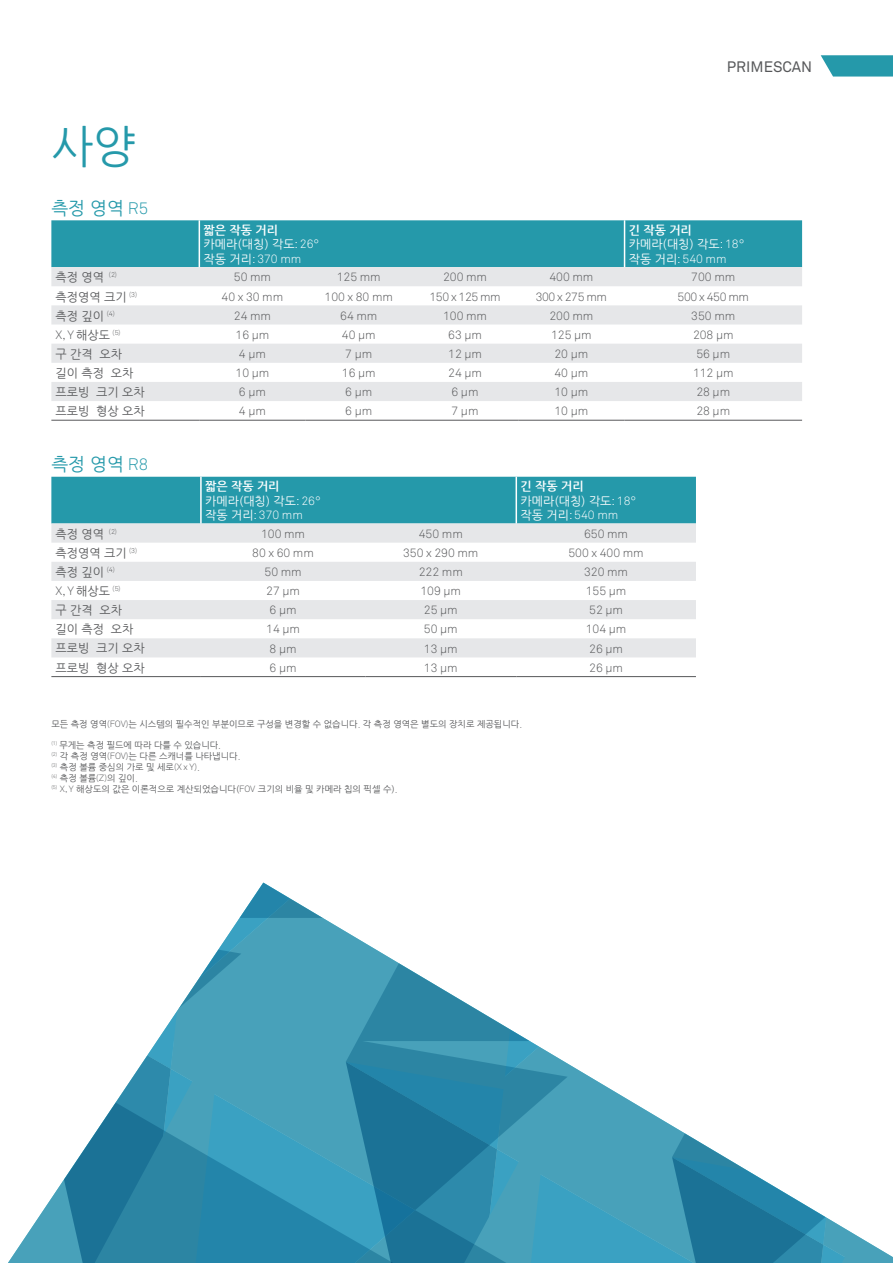
<style>
.page{position:relative;width:893px;height:1263px;background:#fff}
.page>*{position:absolute;margin:0;border:0;box-sizing:border-box;transform-origin:0 0}
.t1{font:45px "Nanum Gothic";color:#2599aa}
.Table_Title{font:18px "Nanum Gothic";color:#2599aa}
.Page_Title{font:15px "Akkurat Pro";color:#57585a}
.Table_Body{font:12px "Akkurat Light Pro";color:#57585a}
.Table_Body-2{font:12px "Nanum Gothic";color:#57585a}
.Table_Header{font:12px "Nanum Gothic";color:#fff}
.Table_Header-2{font:12px "Akkurat Light Pro";color:#fff}
.Table_Header-3{font:700 12px "Nanum Gothic";color:#fff}
.Caption___Explanatio{font:9px "Nanum Gothic";color:#57585a}
.s1{font-family:"Akkurat Light Pro";font-size:16.5px}
.s2{font-family:"Akkurat Light Pro"}
.s3{font-family:"Nanum Gothic"}
</style>
<div class="page">
<svg style="left:821px;top:55px;width:72px;height:22px;background:#3da4b3"></svg>
<svg style="left:8px;top:882px;width:885px;height:381px"></svg>
<svg style="left:8px;top:886px;width:233px;height:201px"></svg>
<div style="left:51px;top:220px;width:751px;height:47px;background:#2599aa"></div>
<svg style="left:51px;top:267px;width:751px;height:134px;fill:#e6e7e9"></svg>
<hr style="left:199px;top:220px;width:1px;height:47px;background:#fff">
<hr style="left:624px;top:220px;width:1px;height:47px;background:#fff">
<hr style="left:199px;top:420px;width:107px;height:1px;background:#57585a">
<hr style="left:306px;top:420px;width:106px;height:1px;background:#57585a">
<hr style="left:412px;top:420px;width:106px;height:1px;background:#57585a">
<hr style="left:518px;top:420px;width:107px;height:1px;background:#57585a">
<hr style="left:625px;top:420px;width:177px;height:1px;background:#57585a">
<hr style="left:51px;top:420px;width:148px;height:1px;background:#57585a">
<div style="left:51px;top:477px;width:645px;height:46px;background:#2599aa"></div>
<svg style="left:51px;top:523px;width:645px;height:134px;fill:#e6e7e9"></svg>
<hr style="left:200px;top:477px;width:2px;height:46px;background:#fff">
<hr style="left:516px;top:477px;width:1px;height:46px;background:#fff">
<hr style="left:51px;top:676px;width:150px;height:1px;background:#57585a">
<hr style="left:201px;top:676px;width:164px;height:1px;background:#57585a">
<hr style="left:365px;top:676px;width:151px;height:1px;background:#57585a">
<hr style="left:516px;top:676px;width:180px;height:1px;background:#57585a">
<p class="t1" style="left:51px;top:125px;width:86px">사양</p>
<p class="Table_Title" style="left:51px;top:200px;width:98px">측정 영역 <span class="s1">R5</span></p>
<p class="Table_Header-3" style="left:204px;top:224px;width:76px">짧은 작동 거리</p>
<p class="Table_Header" style="left:204px;top:239px;width:117px">카메라(대칭) 각도<span class="s2">: 26°</span></p>
<p class="Table_Header-2" style="left:204px;top:251px;width:99px"><span class="s3">작동 거리</span>: 370 mm</p>
<p class="Page_Title" style="left:727px;top:58px;width:87px">PRIMESCAN</p>
<p class="Table_Header-3" style="left:629px;top:224px;width:65px">긴 작동 거리</p>
<p class="Table_Header" style="left:629px;top:239px;width:117px">카메라(대칭) 각도<span class="s2">: 18°</span></p>
<p class="Table_Header-2" style="left:629px;top:251px;width:99px"><span class="s3">작동 거리</span>: 540 mm</p>
<p class="Table_Body-2" style="left:56px;top:272px;width:63px">측정 영역 <sup>(2)</sup></p>
<p class="Table_Body" style="left:234px;top:270px;width:39px">50 mm</p>
<p class="Table_Body" style="left:337px;top:270px;width:46px">125 mm</p>
<p class="Table_Body" style="left:443px;top:270px;width:46px">200 mm</p>
<p class="Table_Body" style="left:549px;top:270px;width:46px">400 mm</p>
<p class="Table_Body" style="left:691px;top:270px;width:46px">700 mm</p>
<p class="Table_Body-2" style="left:56px;top:291px;width:83px">측정영역 크기 <sup>(3)</sup></p>
<p class="Table_Body" style="left:222px;top:289px;width:63px">40 x 30 mm</p>
<p class="Table_Body" style="left:325px;top:289px;width:70px">100 x 80 mm</p>
<p class="Table_Body" style="left:429px;top:289px;width:73px">150 x 125 mm</p>
<p class="Table_Body" style="left:536px;top:289px;width:73px">300 x 275 mm</p>
<p class="Table_Body" style="left:678px;top:289px;width:73px">500 x 450 mm</p>
<p class="Table_Body-2" style="left:56px;top:310px;width:61px">측정 깊이 <sup>(4)</sup></p>
<p class="Table_Body" style="left:234px;top:308px;width:39px">24 mm</p>
<p class="Table_Body" style="left:340px;top:308px;width:39px">64 mm</p>
<p class="Table_Body" style="left:443px;top:308px;width:46px">100 mm</p>
<p class="Table_Body" style="left:549px;top:308px;width:46px">200 mm</p>
<p class="Table_Body" style="left:691px;top:308px;width:46px">350 mm</p>
<p class="Table_Body" style="left:56px;top:327px;width:67px">X, Y <span class="s3">해상도</span> <sup>(5)</sup></p>
<p class="Table_Body" style="left:236px;top:327px;width:35px">16 μm</p>
<p class="Table_Body" style="left:342px;top:327px;width:35px">40 μm</p>
<p class="Table_Body" style="left:448px;top:327px;width:35px">63 μm</p>
<p class="Table_Body" style="left:551px;top:327px;width:42px">125 μm</p>
<p class="Table_Body" style="left:693px;top:327px;width:42px">208 μm</p>
<p class="Table_Body-2" style="left:56px;top:348px;width:68px">구 간격 오차</p>
<p class="Table_Body" style="left:239px;top:347px;width:29px">4 μm</p>
<p class="Table_Body" style="left:345px;top:347px;width:29px">7 μm</p>
<p class="Table_Body" style="left:448px;top:347px;width:35px">12 μm</p>
<p class="Table_Body" style="left:554px;top:347px;width:35px">20 μm</p>
<p class="Table_Body" style="left:696px;top:347px;width:35px">56 μm</p>
<p class="Table_Body-2" style="left:56px;top:367px;width:79px">길이 측정 오차</p>
<p class="Table_Body" style="left:236px;top:366px;width:35px">10 μm</p>
<p class="Table_Body" style="left:342px;top:366px;width:35px">16 μm</p>
<p class="Table_Body" style="left:448px;top:366px;width:35px">24 μm</p>
<p class="Table_Body" style="left:554px;top:366px;width:35px">40 μm</p>
<p class="Table_Body" style="left:693px;top:366px;width:42px">112 μm</p>
<p class="Table_Body-2" style="left:56px;top:386px;width:91px">프로빙 크기 오차</p>
<p class="Table_Body" style="left:239px;top:385px;width:29px">6 μm</p>
<p class="Table_Body" style="left:345px;top:385px;width:29px">6 μm</p>
<p class="Table_Body" style="left:452px;top:385px;width:29px">6 μm</p>
<p class="Table_Body" style="left:554px;top:385px;width:35px">10 μm</p>
<p class="Table_Body" style="left:696px;top:385px;width:35px">28 μm</p>
<p class="Table_Body-2" style="left:56px;top:405px;width:91px">프로빙 형상 오차</p>
<p class="Table_Body" style="left:239px;top:404px;width:29px">4 μm</p>
<p class="Table_Body" style="left:345px;top:404px;width:29px">6 μm</p>
<p class="Table_Body" style="left:452px;top:404px;width:29px">7 μm</p>
<p class="Table_Body" style="left:554px;top:404px;width:35px">10 μm</p>
<p class="Table_Body" style="left:696px;top:404px;width:35px">28 μm</p>
<p class="Table_Title" style="left:51px;top:456px;width:98px">측정 영역 <span class="s1">R8</span></p>
<p class="Table_Header-3" style="left:205px;top:481px;width:76px">짧은 작동 거리</p>
<p class="Table_Header" style="left:205px;top:495px;width:117px">카메라(대칭) 각도<span class="s2">: 26°</span></p>
<p class="Table_Header-2" style="left:205px;top:508px;width:99px"><span class="s3">작동 거리</span>: 370 mm</p>
<p class="Table_Header-3" style="left:521px;top:481px;width:65px">긴 작동 거리</p>
<p class="Table_Header" style="left:521px;top:495px;width:117px">카메라(대칭) 각도<span class="s2">: 18°</span></p>
<p class="Table_Header-2" style="left:521px;top:508px;width:99px"><span class="s3">작동 거리</span>: 540 mm</p>
<p class="Table_Body-2" style="left:56px;top:528px;width:63px">측정 영역 <sup>(2)</sup></p>
<p class="Table_Body" style="left:261px;top:526px;width:46px">100 mm</p>
<p class="Table_Body" style="left:419px;top:526px;width:46px">450 mm</p>
<p class="Table_Body" style="left:584px;top:526px;width:46px">650 mm</p>
<p class="Table_Body-2" style="left:56px;top:547px;width:83px">측정영역 크기 <sup>(3)</sup></p>
<p class="Table_Body" style="left:252px;top:546px;width:63px">80 x 60 mm</p>
<p class="Table_Body" style="left:403px;top:546px;width:77px">350 x 290 mm</p>
<p class="Table_Body" style="left:568px;top:546px;width:77px">500 x 400 mm</p>
<p class="Table_Body-2" style="left:56px;top:566px;width:61px">측정 깊이 <sup>(4)</sup></p>
<p class="Table_Body" style="left:265px;top:565px;width:39px">50 mm</p>
<p class="Table_Body" style="left:419px;top:565px;width:46px">222 mm</p>
<p class="Table_Body" style="left:584px;top:565px;width:46px">320 mm</p>
<p class="Table_Body" style="left:56px;top:584px;width:67px">X, Y <span class="s3">해상도</span> <sup>(5)</sup></p>
<p class="Table_Body" style="left:266px;top:584px;width:35px">27 μm</p>
<p class="Table_Body" style="left:420px;top:584px;width:42px">109 μm</p>
<p class="Table_Body" style="left:586px;top:584px;width:42px">155 μm</p>
<p class="Table_Body-2" style="left:56px;top:604px;width:68px">구 간격 오차</p>
<p class="Table_Body" style="left:270px;top:603px;width:29px">6 μm</p>
<p class="Table_Body" style="left:424px;top:603px;width:35px">25 μm</p>
<p class="Table_Body" style="left:589px;top:603px;width:35px">52 μm</p>
<p class="Table_Body-2" style="left:56px;top:624px;width:79px">길이 측정 오차</p>
<p class="Table_Body" style="left:266px;top:622px;width:35px">14 μm</p>
<p class="Table_Body" style="left:424px;top:622px;width:35px">50 μm</p>
<p class="Table_Body" style="left:586px;top:622px;width:42px">104 μm</p>
<p class="Table_Body-2" style="left:56px;top:643px;width:91px">프로빙 크기 오차</p>
<p class="Table_Body" style="left:270px;top:641px;width:29px">8 μm</p>
<p class="Table_Body" style="left:424px;top:641px;width:35px">13 μm</p>
<p class="Table_Body" style="left:589px;top:641px;width:35px">26 μm</p>
<p class="Table_Body-2" style="left:56px;top:662px;width:91px">프로빙 형상 오차</p>
<p class="Table_Body" style="left:270px;top:660px;width:29px">6 μm</p>
<p class="Table_Body" style="left:424px;top:660px;width:35px">13 μm</p>
<p class="Table_Body" style="left:589px;top:660px;width:35px">26 μm</p>
<p class="Caption___Explanatio" style="left:51px;top:719px;width:472px">모든 측정 영역<span class="s2">(FOV)</span>는 시스템의 필수적인 부분이므로 구성을 변경할 수 없습니다. 각 측정 영역은 별도의 장치로 제공됩니다.</p>
<p class="Caption___Explanatio" style="left:51px;top:741px;width:171px"><sup>(1)</sup> 무게는 측정 필드에 따라 다를 수 있습니다.</p>
<p class="Caption___Explanatio" style="left:51px;top:752px;width:191px"><sup>(2)</sup> 각 측정 영역<span class="s2">(FOV)</span>는 다른 스캐너를 나타냅니다.</p>
<p class="Caption___Explanatio" style="left:51px;top:763px;width:150px"><sup>(3)</sup> 측정 볼륨 중심의 가로 및 세로<span class="s2">(X x Y)</span>.</p>
<p class="Caption___Explanatio" style="left:51px;top:773px;width:88px"><sup>(4)</sup> 측정 볼륨<span class="s2">(Z)</span>의 깊이.</p>
<p class="Caption___Explanatio" style="left:51px;top:784px;width:348px"><sup>(5)</sup> <span class="s2">X, Y</span> 해상도의 값은 이론적으로 계산되었습니다(<span class="s2">FOV</span> 크기의 비율 및 카메라 칩의 픽셀 수).</p>
</div>
